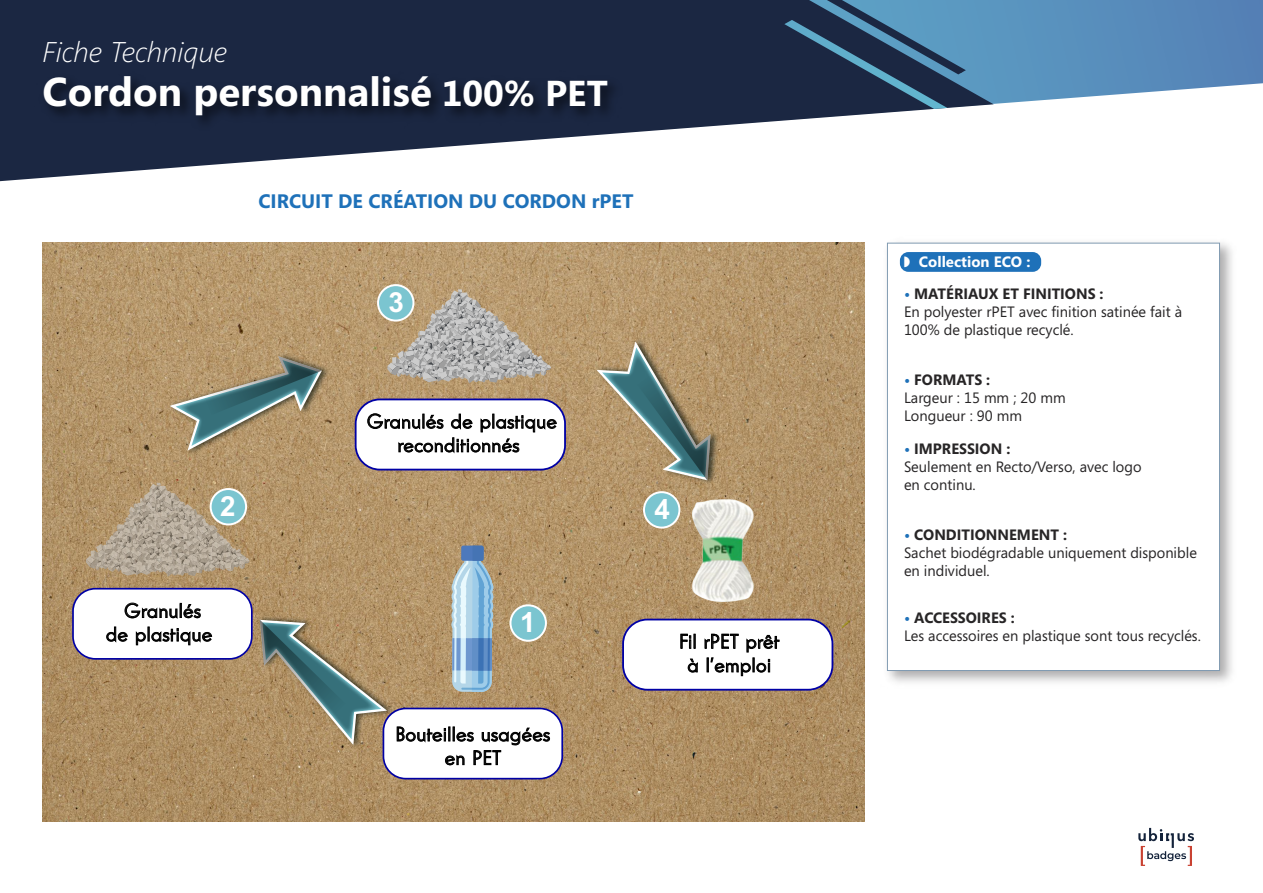
<style>
.page{position:relative;width:1263px;height:893px;background:#fff}
.page>*{position:absolute;margin:0;border:0;box-sizing:border-box;transform-origin:0 0}
.t1{font:700 40.35px "Segoe";color:#fff}
.t2{font:italic 300 28.5px "Segoe";color:#fff}
.t3{font:700 27.9px "Arial";color:#fff}
.t4{font:19.65px/23.5px "Guildford Pro";color:#000;text-align:center}
.t5{font:700 19.5px "Segoe";color:#1e71b9}
.t6{font:15px/18px "Segoe";color:#272526}
.t7{font:700 15px "Segoe";color:#fff}
.s1{font-size:36px}
.s2{font-weight:700;color:#1e71b9}
.s3{font-weight:700}
</style>
<div class="page">
<svg style="left:994px;top:0;width:269px;height:104px"></svg>
<svg style="left:0;top:0;width:994px;height:181px;fill:#1b2742"></svg>
<svg style="left:710px;top:0;width:256px;height:109px"></svg>
<img style="left:43px;top:243px;width:821px;height:578px">
<div style="left:383px;top:708px;width:179px;height:71px;background:#fff;border-radius:22px"></div>
<div style="left:383px;top:708px;width:180px;height:71px;border:2px solid #0000a5;border-radius:22px"></div>
<svg style="left:451px;top:546px;width:42px;height:146px"></svg>
<img style="left:256px;top:612px;width:142px;height:140px">
<svg style="left:260px;top:620px;width:127px;height:125px"></svg>
<img style="left:166px;top:349px;width:166px;height:109px">
<svg style="left:170px;top:356px;width:152px;height:95px"></svg>
<img style="left:592px;top:334px;width:129px;height:154px">
<svg style="left:596px;top:341px;width:114px;height:139px"></svg>
<svg style="left:397px;top:727px;width:153px;height:38px"></svg>
<div style="left:73px;top:589px;width:179px;height:70px;background:#fff;border-radius:22px"></div>
<div style="left:72px;top:588px;width:181px;height:72px;border:2px solid #0000a5;border-radius:22px"></div>
<svg style="left:125px;top:603px;width:76px;height:16px"></svg>
<svg style="left:106px;top:627px;width:22px;height:15px"></svg>
<svg style="left:136px;top:627px;width:76px;height:18px"></svg>
<div style="left:356px;top:399px;width:209px;height:71px;background:#fff;border-radius:24px"></div>
<div style="left:355px;top:399px;width:211px;height:71px;border:2px solid #0000a5;border-radius:24px"></div>
<svg style="left:367px;top:413px;width:190px;height:39px"></svg>
<div style="left:623px;top:620px;width:209px;height:70px;background:#fff;border-radius:24px"></div>
<div style="left:622px;top:619px;width:211px;height:72px;border:2px solid #0000a5;border-radius:24px"></div>
<svg style="left:680px;top:634px;width:15px;height:15px"></svg>
<svg style="left:688px;top:659px;width:10px;height:13px"></svg>
<svg style="left:705px;top:634px;width:74px;height:42px"></svg>
<svg style="left:86px;top:483px;width:164px;height:94px"></svg>
<svg style="left:387px;top:289px;width:166px;height:94px"></svg>
<img style="left:692px;top:500px;width:61px;height:102px">
<div style="left:510px;top:605px;width:36px;height:36px;background:#7bc5d0;border-radius:18px"></div>
<div style="left:509px;top:604px;width:38px;height:38px;border:2px solid #fff;border-radius:18px"></div>
<div style="left:211px;top:489px;width:35px;height:35px;background:#7bc5d0;border-radius:50%"></div>
<div style="left:210px;top:488px;width:37px;height:37px;border:2px solid #fff;border-radius:50%"></div>
<div style="left:378px;top:285px;width:35px;height:36px;background:#7bc5d0;border-radius:50%"></div>
<div style="left:377px;top:284px;width:37px;height:38px;border:2px solid #fff;border-radius:50%"></div>
<div style="left:644px;top:492px;width:35px;height:36px;background:#7bc5d0;border-radius:50%"></div>
<div style="left:643px;top:491px;width:37px;height:38px;border:2px solid #fff;border-radius:50%"></div>
<div style="left:887px;top:243px;width:333px;height:428px;border:1px solid #819bb2"></div>
<img style="left:34px;top:62px;width:770px;height:81px">
<svg style="left:1138px;top:828px;width:56px;height:37px"></svg>
<div style="left:900px;top:252px;width:141px;height:20px;background:#1e71b9;border-radius:9px"></div>
<h2 class="t2" style="left:42px;top:36px;width:186px">Fiche Technique</h2>
<h1 class="t1" style="left:43px;top:69px;width:567px">Cordon personnalisé <span class="s1">100% PET</span></h1>
<h3 class="t5" style="left:258px;top:190px;width:377px">CIRCUIT DE CRÉATION DU CORDON rPET</h3>
<h3 class="t3" style="left:388px;top:284px;width:17px">3</h3>
<h3 class="t3" style="left:220px;top:488px;width:17px">2</h3>
<h3 class="t4" style="left:106px;top:600px;width:108px">Granulés<br>de plastique</h3>
<h3 class="t4" style="left:366px;top:411px;width:192px">Granulés de plastique reconditionnés</h3>
<h3 class="t3" style="left:520px;top:604px;width:17px">1</h3>
<h3 class="t4" style="left:395px;top:724px;width:156px">Bouteilles usagées en PET</h3>
<h3 class="t3" style="left:654px;top:491px;width:17px">4</h3>
<h3 class="t4" style="left:679px;top:631px;width:102px">Fil rPET prêt à l’emploi</h3>
<p class="t7" style="left:919px;top:253px;width:113px">Collection ECO :</p>
<p class="t6" style="left:904px;top:285px;width:280px"><span class="s2">•</span> <span class="s3">MATÉRIAUX ET FINITIONS :<br></span>En polyester rPET avec finition satinée fait à<br>100% de plastique recyclé.</p>
<p class="t6" style="left:904px;top:371px;width:163px"><span class="s2">•</span> <span class="s3">FORMATS :<br></span>Largeur : 15 mm ; 20 mm<br>Longueur : 90 mm</p>
<p class="t6" style="left:904px;top:440px;width:239px"><span class="s2">•</span> <span class="s3">IMPRESSION :<br></span>Seulement en Recto/Verso, avec logo en continu.</p>
<p class="t6" style="left:904px;top:526px;width:294px"><span class="s2">•</span> <span class="s3">CONDITIONNEMENT :<br></span>Sachet biodégradable uniquement disponible en individuel.</p>
<p class="t6" style="left:904px;top:609px;width:298px"><span class="s2">•</span> <span class="s3">ACCESSOIRES :<br></span>Les accessoires en plastique sont tous recyclés.</p>
</div>
